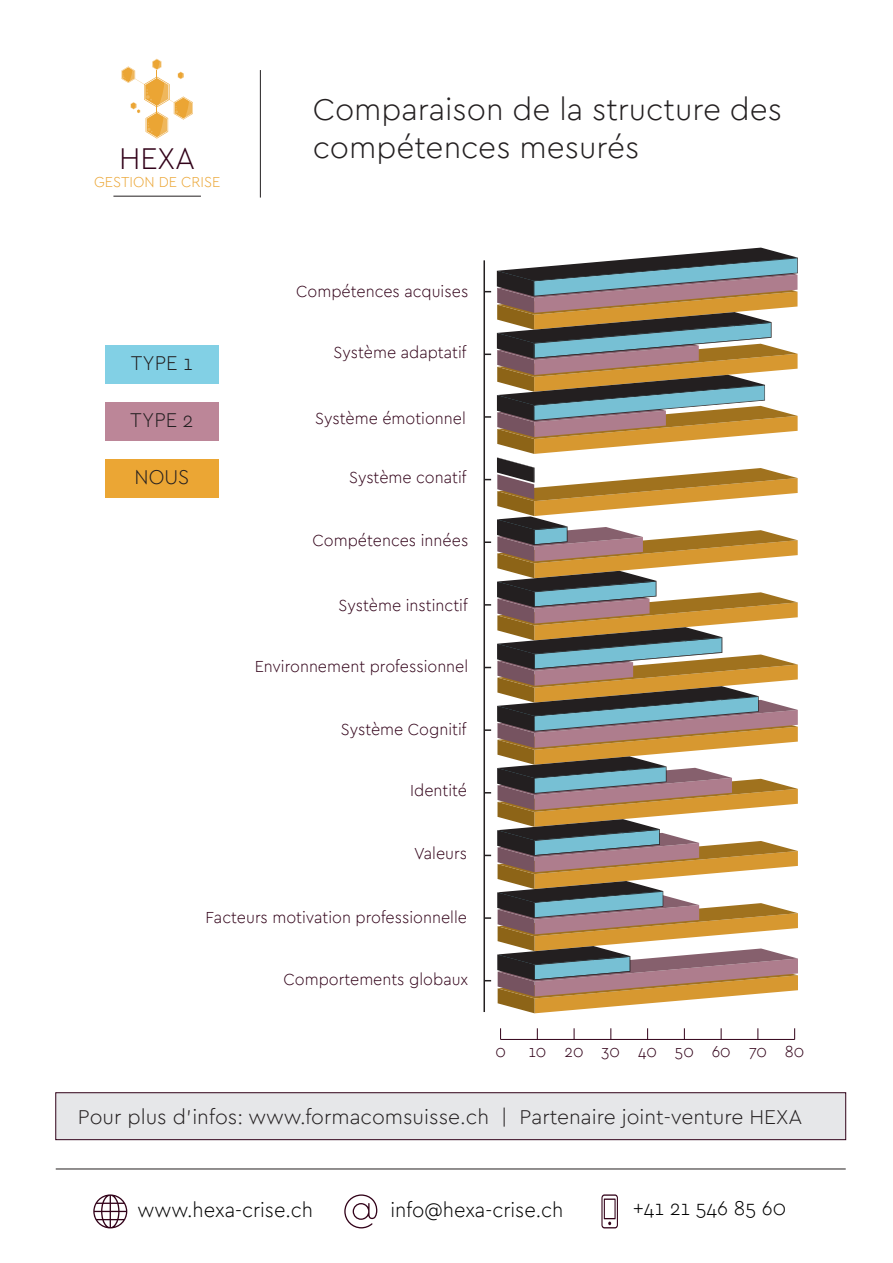
<style>
.page{position:relative;width:893px;height:1263px;background:#fff}
.page>*{position:absolute;margin:0;border:0;box-sizing:border-box;transform-origin:0 0}
.t1{font:300 31.5px "Cera";color:#231f20}
.t2{font:300 31.5px "Cera";color:#320219;scale:.96 1}
.t3{font:300 21px "Cera";color:#231f20}
.t4{font:300 21px "Cera";color:#000001;scale:.96 1}
.t5{font:300 21px "Cera";color:#231f20;scale:.96 1}
.t6{font:300 16.8px "Cera";color:#320219;scale:.96 1}
.t7{font:300 16.8px "Cera";color:#320219;scale:.93 1}
.t8{font:300 15.15px "Cera";color:#eba534;scale:.96 1}
</style>
<div class="page">
<svg style="left:93px;top:1194px;width:34px;height:34px"></svg>
<svg style="left:344px;top:1194px;width:34px;height:34px"></svg>
<svg style="left:601px;top:1194px;width:17px;height:34px"></svg>
<hr style="left:56px;top:1168px;width:790px;height:1px;background:#231f20">
<hr style="left:260px;top:70px;width:1px;height:128px;background:#231f20">
<svg style="left:121px;top:59px;width:72px;height:80px"></svg>
<hr style="left:113px;top:196px;width:88px;height:1px;background:#231f20">
<div style="left:55px;top:1092px;width:791px;height:48px;background:#e6e7e9;border:1px solid #310219"></div>
<hr style="left:483px;top:260px;width:2px;height:752px;background:#231f20">
<svg style="left:485px;top:917px;width:6px;height:2px"></svg>
<svg style="left:485px;top:729px;width:6px;height:2px"></svg>
<svg style="left:485px;top:604px;width:6px;height:2px"></svg>
<svg style="left:485px;top:541px;width:6px;height:2px"></svg>
<svg style="left:485px;top:416px;width:6px;height:2px"></svg>
<svg style="left:497px;top:248px;width:301px;height:765px"></svg>
<div style="left:105px;top:345px;width:114px;height:39px;background:#82d0e5"></div>
<div style="left:105px;top:459px;width:114px;height:38px;background:#eba634"></div>
<div style="left:105px;top:402px;width:114px;height:38px;background:#bc8698"></div>
<h1 class="t2" style="left:119px;top:144px;width:81px">HEXA</h1>
<p class="t8" style="left:94px;top:175px;width:133px">GESTION DE CRISE</p>
<h1 class="t1" style="left:313px;top:95px;width:471px">Comparaison de la structure des</h1>
<h1 class="t1" style="left:313px;top:133px;width:328px">compétences mesurés</h1>
<p class="t5" style="left:131px;top:354px;width:66px">TYPE 1</p>
<p class="t5" style="left:130px;top:410px;width:67px">TYPE 2</p>
<p class="t5" style="left:135px;top:467px;width:59px">NOUS</p>
<p class="t6" style="left:296px;top:283px;width:181px">Compétences acquises</p>
<p class="t6" style="left:334px;top:345px;width:140px">Système adaptatif</p>
<p class="t6" style="left:315px;top:410px;width:158px">Système émotionnel</p>
<p class="t6" style="left:349px;top:470px;width:124px">Système conatif</p>
<p class="t6" style="left:313px;top:532px;width:164px">Compétences innées</p>
<p class="t6" style="left:339px;top:597px;width:136px">Système instinctif</p>
<p class="t6" style="left:255px;top:658px;width:224px">Environnement professionnel</p>
<p class="t6" style="left:341px;top:722px;width:132px">Système Cognitif</p>
<p class="t6" style="left:410px;top:783px;width:61px">Identité</p>
<p class="t6" style="left:414px;top:846px;width:57px">Valeurs</p>
<p class="t6" style="left:206px;top:909px;width:274px">Facteurs motivation professionnelle</p>
<p class="t6" style="left:284px;top:972px;width:194px">Comportements globaux</p>
<p class="t7" style="left:495px;top:1043px;width:13px">0</p>
<p class="t7" style="left:528px;top:1043px;width:298px">10 20 30 40 50 60 70 80</p>
<p class="t3" style="left:78px;top:1107px;width:726px">Pour plus d’infos: www.formacomsuisse.ch | Partenaire joint-venture HEXA</p>
<p class="t4" style="left:138px;top:1200px;width:184px">www.hexa-crise.ch</p>
<p class="t4" style="left:391px;top:1200px;width:182px">info@hexa-crise.ch</p>
<p class="t4" style="left:633px;top:1198px;width:161px">+41 21 546 85 60</p>
</div>
